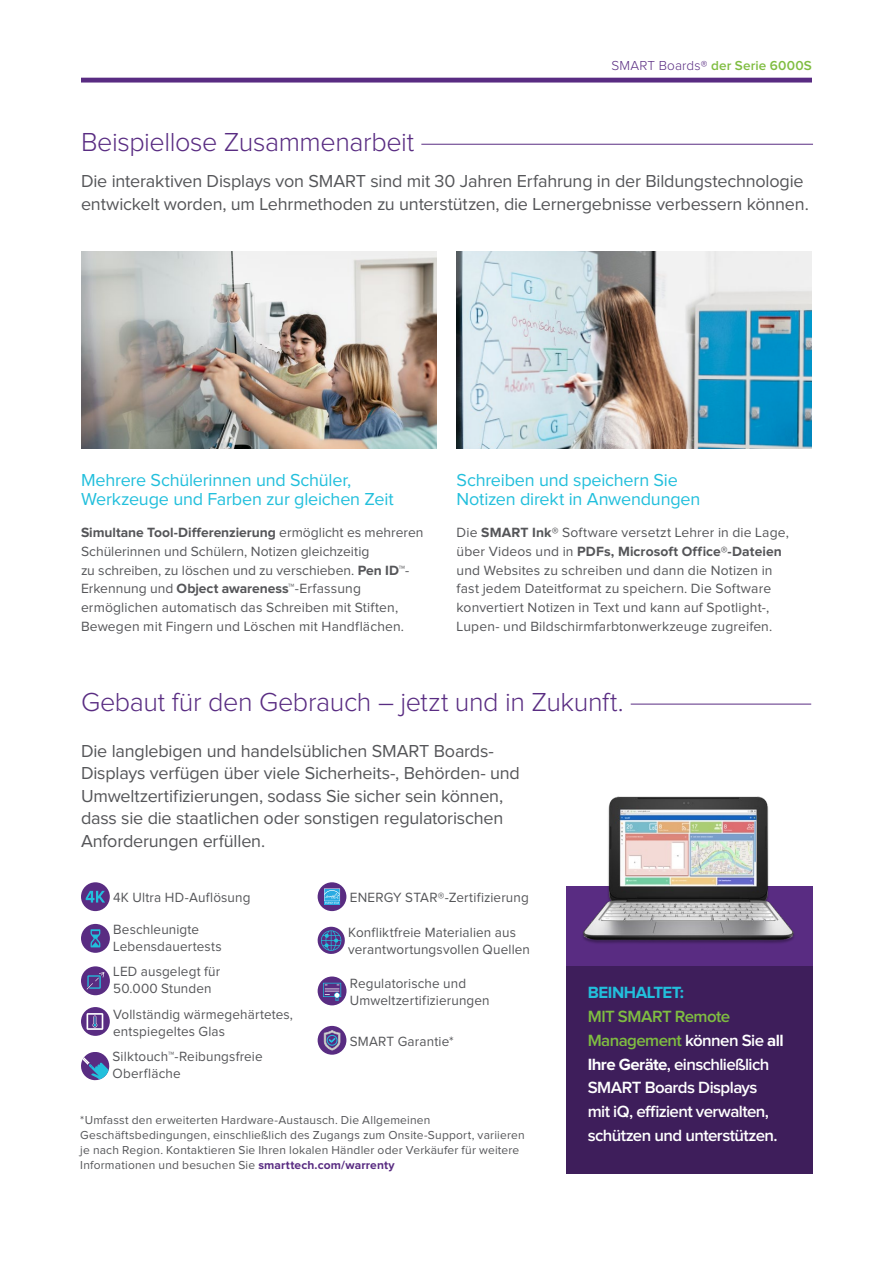
<style>
.page{position:relative;width:893px;height:1263px;background:#fff}
.page>*{position:absolute;margin:0;border:0;box-sizing:border-box;transform-origin:0 0}
.Section_Head{font:300 27px "Proxima Nova";letter-spacing:-.015em;color:#592c82}
.Intro_Copy{font:18px/22.5px "Proxima Nova";letter-spacing:-.01em;color:#555659}
.Subhead_blue___2_lin{font:18px/18.8px "Proxima Nova";letter-spacing:-.01em;color:#22bfdc}
.Subhead_blue___1_lin{font:18px/18.8px "Proxima Nova";letter-spacing:-.01em;color:#22bfdc}
.t1{font:600 16.8px/23.9px "Proxima Nova";letter-spacing:-.035em;color:#fff}
.t2{font:700 16.8px "Proxima Nova";letter-spacing:-.025em;color:#22bfdc}
.Body_Copy{font:13.8px/18.8px "Proxima Nova";letter-spacing:.01em;color:#555659}
.Bullets{font:13.8px/17.2px "Proxima Nova";letter-spacing:.01em;color:#555659}
.t3{font:600 13.5px "Proxima Nova";letter-spacing:.01em;color:#7fbd41}
.Body_Copy_small{font:12px/15px "Proxima Nova";letter-spacing:.015em;color:#555659}
.s1{font-weight:300;color:#592c82}
.s2{font-weight:700}
.s3{font-weight:700;color:#592c82}
.s4{color:#7fbd41}
</style>
<div class="page">
<svg style="left:81px;top:78px;width:731px;height:5px;background:#683f8d"></svg>
<img style="left:81px;top:252px;width:356px;height:197px">
<img style="left:457px;top:252px;width:355px;height:197px">
<hr style="left:81px;top:144px;width:732px;height:1px;background:#592c82">
<div style="left:81px;top:138px;width:340px;height:12px;background:#fff"></div>
<hr style="left:81px;top:704px;width:730px;height:1px;background:#592c82">
<div style="left:81px;top:698px;width:550px;height:12px;background:#fff"></div>
<div style="left:566px;top:886px;width:246px;height:288px;background:#592c82"></div>
<div style="left:566px;top:967px;width:246px;height:207px;background:#3e1e5b"></div>
<img style="left:583px;top:796px;width:211px;height:147px">
<div style="left:81px;top:882px;width:29px;height:29px;background:#592c82;border-radius:50%"></div>
<svg style="left:86px;top:891px;width:19px;height:11px"></svg>
<div style="left:81px;top:924px;width:29px;height:29px;background:#592c82;border-radius:50%"></div>
<svg style="left:91px;top:929px;width:9px;height:18px"></svg>
<div style="left:81px;top:966px;width:29px;height:29px;background:#592c82;border-radius:50%"></div>
<svg style="left:87px;top:972px;width:17px;height:17px"></svg>
<svg style="left:81px;top:1007px;width:29px;height:29px"></svg>
<svg style="left:87px;top:1013px;width:16px;height:17px"></svg>
<svg style="left:81px;top:1052px;width:28px;height:28px"></svg>
<div style="left:318px;top:882px;width:28px;height:29px;background:#592c82;border-radius:50%"></div>
<svg style="left:324px;top:888px;width:16px;height:17px"></svg>
<svg style="left:318px;top:927px;width:27px;height:27px"></svg>
<svg style="left:318px;top:976px;width:28px;height:29px"></svg>
<svg style="left:323px;top:983px;width:18px;height:18px"></svg>
<div style="left:318px;top:1026px;width:28px;height:29px;background:#592c82;border-radius:50%"></div>
<svg style="left:324px;top:1030px;width:16px;height:20px"></svg>
<p class="t3" style="left:611px;top:59px;width:202px"><span class="s1">SMART Boards®</span> der Serie 6000S</p>
<p class="Section_Head" style="left:81px;top:130px;width:335px">Beispiellose Zusammenarbeit</p>
<p class="Intro_Copy" style="left:81px;top:171px;width:729px">Die interaktiven Displays von SMART sind mit 30 Jahren Erfahrung in der Bildungstechnologie entwickelt worden, um Lehrmethoden zu unterstützen, die Lernergebnisse verbessern können.</p>
<p class="Subhead_blue___2_lin" style="left:81px;top:472px;width:314px">Mehrere Schülerinnen und Schüler,<br>Werkzeuge und Farben zur gleichen Zeit</p>
<p class="Body_Copy" style="left:81px;top:524px;width:344px"><span class="s2">Simultane Tool-Differenzierung</span> ermöglicht es mehreren Schülerinnen und Schülern, Notizen gleichzeitig<br>zu schreiben, zu löschen und zu verschieben. <span class="s2">Pen ID™</span>- Erkennung und <span class="s2">Object awareness™</span>-Erfassung ermöglichen automatisch das Schreiben mit Stiften, Bewegen mit Fingern und Löschen mit Handflächen.</p>
<p class="Subhead_blue___1_lin" style="left:457px;top:472px;width:245px">Schreiben und speichern Sie<br>Notizen direkt in Anwendungen</p>
<p class="Body_Copy" style="left:457px;top:524px;width:334px">Die <span class="s2">SMART Ink®</span> Software versetzt Lehrer in die Lage, über Videos und in <span class="s2">PDFs, Microsoft Office®-Dateien </span>und Websites zu schreiben und dann die Notizen in fast jedem Dateitformat zu speichern. Die Software konvertiert Notizen in Text und kann auf Spotlight-, Lupen- und Bildschirmfarbtonwerkzeuge zugreifen.</p>
<p class="Section_Head" style="left:81px;top:690px;width:544px">Gebaut für den Gebrauch – jetzt und in Zukunft.</p>
<p class="Intro_Copy" style="left:81px;top:740px;width:440px">Die langlebigen und handelsüblichen SMART Boards-Displays verfügen über viele Sicherheits-, Behörden- und Umweltzertifizierungen, sodass Sie sicher sein können, dass sie die staatlichen oder sonstigen regulatorischen Anforderungen erfüllen.</p>
<p class="Bullets" style="left:113px;top:890px;width:139px">4K Ultra HD-Auflösung</p>
<p class="Bullets" style="left:113px;top:921px;width:110px">Beschleunigte<br>Lebensdauertests</p>
<p class="Bullets" style="left:113px;top:963px;width:108px">LED ausgelegt für<br>50.000 Stunden</p>
<p class="Bullets" style="left:113px;top:1006px;width:181px">Vollständig wärmegehärtetes, entspiegeltes Glas</p>
<p class="Bullets" style="left:113px;top:1048px;width:152px">Silktouch™-Reibungsfreie<br>Oberfläche</p>
<p class="Bullets" style="left:350px;top:890px;width:181px">ENERGY STAR®-Zertifizierung</p>
<p class="Bullets" style="left:348px;top:924px;width:183px">Konfliktfreie Materialien aus verantwortungsvollen Quellen</p>
<p class="Bullets" style="left:350px;top:975px;width:141px">Regulatorische und<br>Umweltzertifizierungen</p>
<p class="Bullets" style="left:350px;top:1033px;width:105px">SMART Garantie*</p>
<p class="Body_Copy_small" style="left:80px;top:1113px;width:446px">*Umfasst den erweiterten Hardware-Austausch. Die Allgemeinen Geschäftsbedingungen, einschließlich des Zugangs zum Onsite-Support, variieren je nach Region. Kontaktieren Sie Ihren lokalen Händler oder Verkäufer für weitere Informationen und besuchen Sie <span class="s3">smarttech.com/warrenty</span></p>
<p class="t2" style="left:588px;top:985px;width:98px">BEINHALTET:</p>
<p class="t1" style="left:588px;top:1005px;width:197px"><span class="s4">MIT SMART Remote<br>Management</span> können Sie <span class="s2">all<br>Ihre Geräte</span>, einschließlich<br>SMART Boards Displays mit iQ, effizient verwalten, schützen und unterstützen.</p>
</div>
